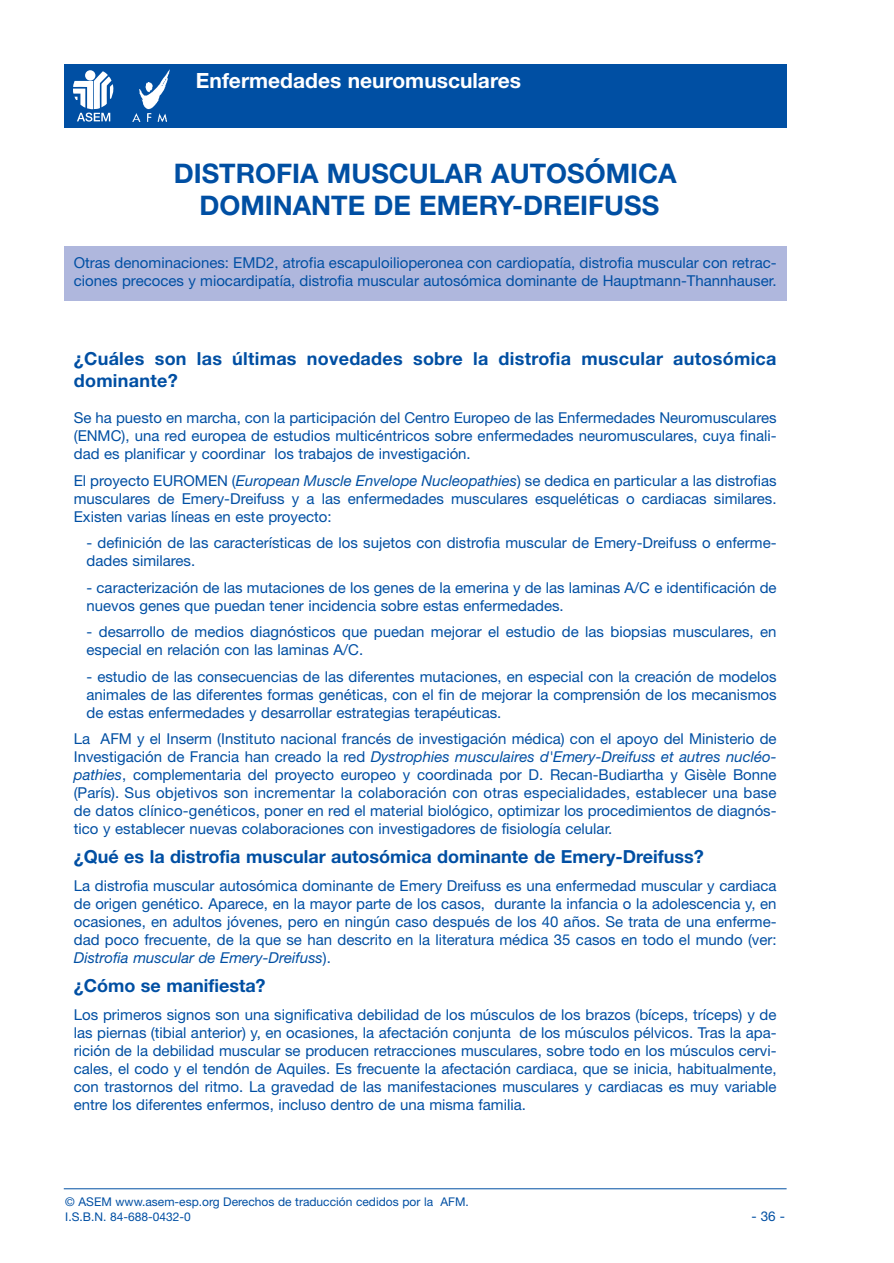
<style>
.page{position:relative;width:894px;height:1263px;background:#fff}
.page>*{position:absolute;margin:0;border:0;box-sizing:border-box;transform-origin:0 0}
.t1{font:700 27px/32.5px "Helvetica Neue";color:#004fa3;text-align:center}
.t2{font:700 21px "Helvetica Neue";color:#fff}
.t3{font:700 18px/21.6px "Helvetica Neue";color:#004fa3}
.t4{font:15px/18px "Helvetica Neue";color:#004fa3;text-align:justify}
.t5{font:13.5px "Helvetica Neue";color:#004fa3}
.t6{font:12px/15px "Helvetica Neue";color:#004fa3}
.s1{font-style:italic}
</style>
<div class="page">
<hr style="left:64px;top:1188px;width:723px;height:1px;background:#004fa3">
<div style="left:64px;top:246px;width:723px;height:55px;background:#afb7dd"></div>
<div style="left:64px;top:64px;width:723px;height:64px;background:#004fa3"></div>
<svg style="left:73px;top:71px;width:41px;height:51px"></svg>
<img style="left:132px;top:69px;width:38px;height:53px">
<h2 class="t2" style="left:196px;top:73px;width:327px">Enfermedades neuromusculares</h2>
<h1 class="t1" style="left:174px;top:159px;width:504px">DISTROFIA MUSCULAR AUTOSÓMICA<br>DOMINANTE DE EMERY-DREIFUSS</h1>
<p class="t4" style="left:74px;top:255px;width:704px">Otras denominaciones: EMD2, atrofia escapuloilioperonea con cardiopatía, distrofia muscular con retrac&shy;ciones precoces y miocardipatía, distrofia muscular autosómica dominante de Hauptmann-Thannhauser.</p>
<p class="t3" style="left:74px;top:350px;width:704px">¿Cuáles son las últimas novedades sobre la distrofia muscular autosómica dominante?</p>
<p class="t4" style="left:74px;top:411px;width:704px">Se ha puesto en marcha, con la participación del Centro Europeo de las Enfermedades Neuromusculares (ENMC), una red europea de estudios multicéntricos sobre enfermedades neuromusculares, cuya finali&shy;dad es planificar y coordinar los trabajos de investigación.</p>
<p class="t4" style="left:74px;top:473px;width:704px">El proyecto EUROMEN (<span class="s1">European Muscle Envelope Nucleopathies</span>) se dedica en particular a las distrofias musculares de Emery-Dreifuss y a las enfermedades musculares esqueléticas o cardiacas similares.<br>Existen varias líneas en este proyecto:</p>
<p class="t4" style="left:87px;top:536px;width:692px">- definición de las características de los sujetos con distrofia muscular de Emery-Dreifuss o enferme&shy;dades similares.</p>
<p class="t4" style="left:87px;top:580px;width:692px">- caracterización de las mutaciones de los genes de la emerina y de las laminas A/C e identificación de nuevos genes que puedan tener incidencia sobre estas enfermedades.</p>
<p class="t4" style="left:87px;top:625px;width:692px">- desarrollo de medios diagnósticos que puedan mejorar el estudio de las biopsias musculares, en especial en relación con las laminas A/C.</p>
<p class="t4" style="left:87px;top:669px;width:692px">- estudio de las consecuencias de las diferentes mutaciones, en especial con la creación de modelos animales de las diferentes formas genéticas, con el fin de mejorar la comprensión de los mecanismos de estas enfermedades y desarrollar estrategias terapéuticas.</p>
<p class="t4" style="left:74px;top:732px;width:704px">La AFM y el Inserm (Instituto nacional francés de investigación médica) con el apoyo del Ministerio de Investigación de Francia han creado la red <span class="s1">Dystrophies musculaires d'Emery-Dreifuss et autres nucléo&shy;pathies</span>, complementaria del proyecto europeo y coordinada por D. Recan-Budiartha y Gisèle Bonne (París). Sus objetivos son incrementar la colaboración con otras especialidades, establecer una base de datos clínico-genéticos, poner en red el material biológico, optimizar los procedimientos de diagnós&shy;tico y establecer nuevas colaboraciones con investigadores de fisiología celular.</p>
<p class="t3" style="left:74px;top:847px;width:632px">¿Qué es la distrofia muscular autosómica dominante de Emery-Dreifuss?</p>
<p class="t4" style="left:74px;top:878px;width:704px">La distrofia muscular autosómica dominante de Emery Dreifuss es una enfermedad muscular y cardiaca de origen genético. Aparece, en la mayor parte de los casos, durante la infancia o la adolescencia y, en ocasiones, en adultos jóvenes, pero en ningún caso después de los 40 años. Se trata de una enferme&shy;dad poco frecuente, de la que se han descrito en la literatura médica 35 casos en todo el mundo (ver:<br><span class="s1">Distrofia muscular de Emery-Dreifuss</span>).</p>
<p class="t3" style="left:74px;top:976px;width:193px">¿Cómo se manifiesta?</p>
<p class="t4" style="left:74px;top:1007px;width:704px">Los primeros signos son una significativa debilidad de los músculos de los brazos (bíceps, tríceps) y de las piernas (tibial anterior) y, en ocasiones, la afectación conjunta de los músculos pélvicos. Tras la apa&shy;rición de la debilidad muscular se producen retracciones musculares, sobre todo en los músculos cervi&shy;cales, el codo y el tendón de Aquiles. Es frecuente la afectación cardiaca, que se inicia, habitualmente, con trastornos del ritmo. La gravedad de las manifestaciones musculares y cardiacas es muy variable entre los diferentes enfermos, incluso dentro de una misma familia.</p>
<p class="t6" style="left:65px;top:1195px;width:405px">© ASEM www.asem-esp.org Derechos de traducción cedidos por la AFM.<br>I.S.B.N. 84-688-0432-0</p>
<p class="t5" style="left:751px;top:1212px;width:35px">- 36 -</p>
</div>
